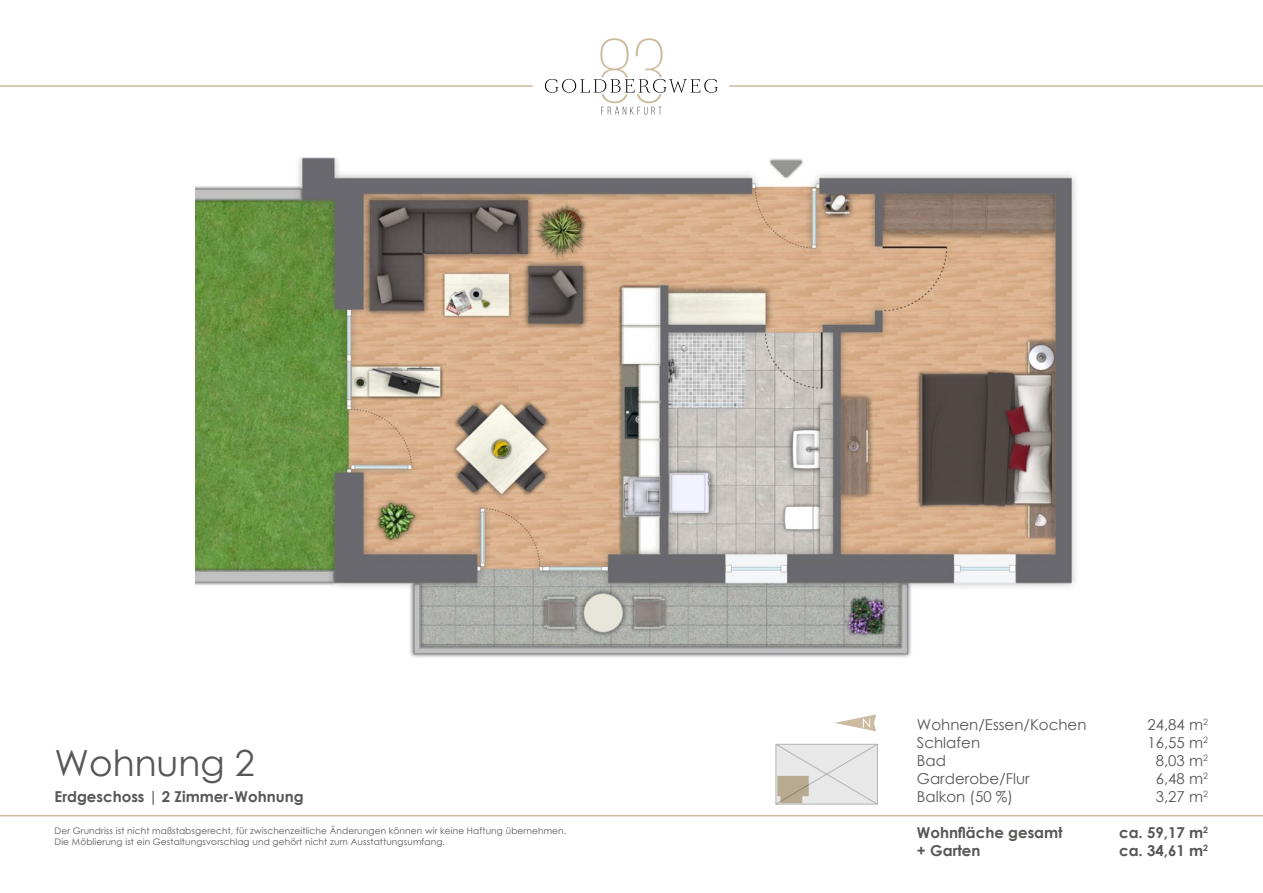
<style>
.page{position:relative;width:1263px;height:893px;background:#fff}
.page>*{position:absolute;margin:0;border:0;box-sizing:border-box;transform-origin:0 0}
.t1{font:36px "Century Gothic";color:#585756}
.t2{font:15px "Century Gothic";color:#585756}
.t3{font:700 15px "Century Gothic";color:#585756}
.t4{font:9px/10.8px "Century Gothic";letter-spacing:.015em;color:#585756}
</style>
<div class="page">
<hr style="left:0;top:85px;width:1263px;height:2px;background:#cbbba0">
<hr style="left:0;top:815px;width:1263px;height:1px;background:#cbbba0">
<div style="left:534px;top:81px;width:195px;height:14px;background:#fff"></div>
<svg style="left:545px;top:38px;width:173px;height:77px"></svg>
<svg style="left:835px;top:714px;width:41px;height:17px"></svg>
<img style="left:196px;top:157px;width:880px;height:501px">
<svg style="left:775px;top:743px;width:103px;height:62px;background:#dddcd9"></svg>
<h1 class="t1" style="left:55px;top:738px;width:202px">Wohnung 2</h1>
<h2 class="t3" style="left:55px;top:786px;width:250px">Erdgeschoss | 2 Zimmer-Wohnung</h2>
<p class="t4" style="left:55px;top:826px;width:513px">Der Grundriss ist nicht maßstabsgerecht, für zwischenzeitliche Änderungen können wir keine Haftung übernehmen.<br>Die Möblierung ist ein Gestaltungsvorschlag und gehört nicht zum Ausstattungsumfang.</p>
<h2 class="t2" style="left:917px;top:714px;width:171px">Wohnen/Essen/Kochen</h2>
<h2 class="t2" style="left:1147px;top:714px;width:62px">24,84 m<sup>2</sup></h2>
<h2 class="t2" style="left:917px;top:732px;width:65px">Schlafen</h2>
<h2 class="t2" style="left:1147px;top:732px;width:62px">16,55 m<sup>2</sup></h2>
<h2 class="t2" style="left:917px;top:750px;width:31px">Bad</h2>
<h2 class="t2" style="left:1156px;top:750px;width:54px">8,03 m<sup>2</sup></h2>
<h2 class="t2" style="left:917px;top:768px;width:114px">Garderobe/Flur</h2>
<h2 class="t2" style="left:1156px;top:768px;width:54px">6,48 m<sup>2</sup></h2>
<h2 class="t2" style="left:917px;top:786px;width:97px">Balkon (50 %)</h2>
<h2 class="t2" style="left:1156px;top:786px;width:54px">3,27 m<sup>2</sup></h2>
<h2 class="t3" style="left:917px;top:822px;width:147px">Wohnfläche gesamt</h2>
<h2 class="t3" style="left:1119px;top:822px;width:90px">ca. 59,17 m<sup>2</sup></h2>
<h2 class="t3" style="left:917px;top:840px;width:65px">+ Garten</h2>
<h2 class="t3" style="left:1119px;top:840px;width:90px">ca. 34,61 m<sup>2</sup></h2>
</div>
